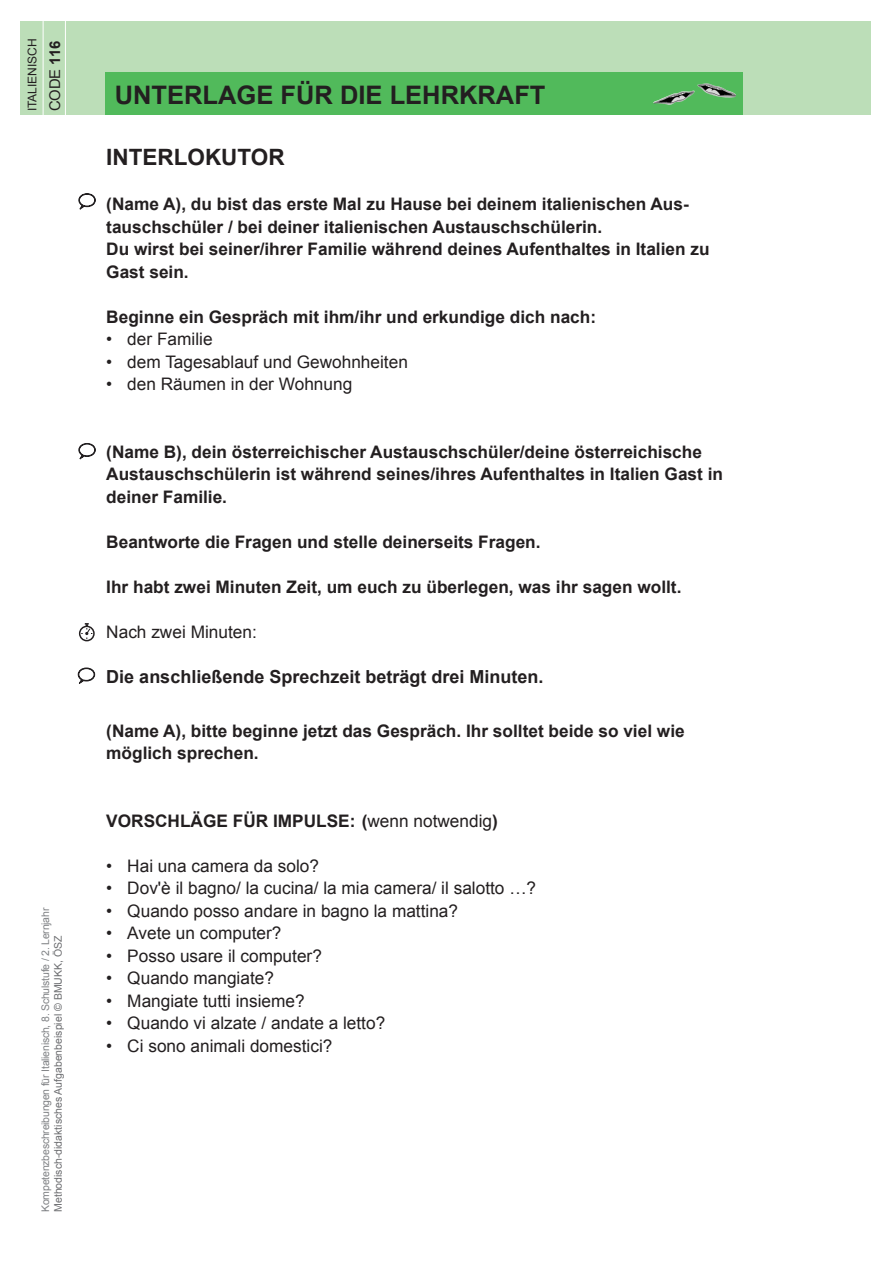
<style>
.page{position:relative;width:893px;height:1263px;background:#fff}
.page>*{position:absolute;margin:0;border:0;box-sizing:border-box;transform-origin:0 0}
.t1{font:700 25.5px "Arial";color:#231f20}
.t2{font:700 22.5px "Arial";color:#231f20}
.t3{font:700 18px "Arial";color:#231f20}
.t4{font:700 17.25px/22.5px "Arial";color:#231f20}
.t5{font:17.25px "Arial";color:#231f20}
.t6{font:14.85px "Arial";color:#231f20}
.t7{font:12px "Arial";color:#231f20}
.t8{font:10.5px "Arial";letter-spacing:-.02em;color:#808285}
.t9{font:10.5px "Arial";color:#6c6d70}
.s1{font-weight:700}
.s2{font-weight:400}
</style>
<div class="page">
<div style="left:20px;top:21px;width:850px;height:94px;background:#bcdeb8"></div>
<div style="left:105px;top:72px;width:638px;height:43px;background:#51ba5b"></div>
<img style="left:697px;top:83px;width:17px;height:12px">
<hr style="left:43px;top:20px;width:1px;height:127px;background:#fff">
<hr style="left:65px;top:20px;width:1px;height:127px;background:#fff">
<svg style="left:78px;top:443px;width:18px;height:17px"></svg>
<div style="left:79px;top:626px;width:16px;height:15px;border:2px solid #231f20;border-radius:50%"></div>
<svg style="left:81px;top:623px;width:11px;height:16px"></svg>
<svg style="left:77px;top:667px;width:18px;height:17px"></svg>
<svg style="left:78px;top:193px;width:18px;height:17px"></svg>
<p class="t7" style="left:25px;top:111px;width:75px;rotate:-90deg">ITALIENISCH</p>
<p class="t6" style="left:45px;top:111px;width:72px;rotate:-90deg">CODE <span class="s1">116</span></p>
<p class="t8" style="left:39px;top:1212px;width:306px;rotate:-90deg">Kompetenzbeschreibungen für Italienisch, 8. Schulstufe / 2. Lernjahr</p>
<p class="t9" style="left:51px;top:1212px;width:278px;rotate:-90deg">Methodisch-didaktisches Aufgabenbeispiel © BMUKK, ÖSZ</p>
<h1 class="t1" style="left:115px;top:78px;width:432px">UNTERLAGE FÜR DIE LEHRKRAFT</h1>
<h2 class="t2" style="left:106px;top:142px;width:180px">INTERLOKUTOR</h2>
<p class="t4" style="left:106px;top:193px;width:605px">(Name A), du bist das erste Mal zu Hause bei deinem italienischen Aus&shy;tauschschüler / bei deiner italienischen Austauschschülerin.<br>Du wirst bei seiner/ihrer Familie während deines Aufenthaltes in Italien zu Gast sein.</p>
<p class="t4" style="left:106px;top:306px;width:491px">Beginne ein Gespräch mit ihm/ihr und erkundige dich nach:</p>
<p class="t5" style="left:106px;top:328px;width:108px">• der Familie</p>
<p class="t5" style="left:106px;top:350px;width:303px">• dem Tagesablauf und Gewohnheiten</p>
<p class="t5" style="left:106px;top:373px;width:248px">• den Räumen in der Wohnung</p>
<p class="t4" style="left:106px;top:441px;width:618px">(Name B), dein österreichischer Austauschschüler/deine österreichische<br>Austauschschülerin ist während seines/ihres Aufenthaltes in Italien Gast in deiner Familie.</p>
<p class="t4" style="left:106px;top:531px;width:436px">Beantworte die Fragen und stelle deinerseits Fragen.</p>
<p class="t4" style="left:106px;top:576px;width:577px">Ihr habt zwei Minuten Zeit, um euch zu überlegen, was ihr sagen wollt.</p>
<p class="t5" style="left:106px;top:620px;width:152px">Nach zwei Minuten:</p>
<p class="t3" style="left:106px;top:665px;width:439px">Die anschließende Sprechzeit beträgt drei Minuten.</p>
<p class="t4" style="left:106px;top:720px;width:580px">(Name A), bitte beginne jetzt das Gespräch. Ihr solltet beide so viel wie möglich sprechen.</p>
<p class="t4" style="left:106px;top:810px;width:393px">VORSCHLÄGE FÜR IMPULSE: (<span class="s2">wenn notwendig</span>)</p>
<p class="t5" style="left:106px;top:854px;width:214px">• Hai una camera da solo?</p>
<p class="t5" style="left:106px;top:877px;width:431px">• Dov'è il bagno/ la cucina/ la mia camera/ il salotto …?</p>
<p class="t5" style="left:106px;top:899px;width:353px">• Quando posso andare in bagno la mattina?</p>
<p class="t5" style="left:106px;top:922px;width:177px">• Avete un computer?</p>
<p class="t5" style="left:106px;top:944px;width:217px">• Posso usare il computer?</p>
<p class="t5" style="left:106px;top:967px;width:169px">• Quando mangiate?</p>
<p class="t5" style="left:106px;top:989px;width:200px">• Mangiate tutti insieme?</p>
<p class="t5" style="left:106px;top:1012px;width:280px">• Quando vi alzate / andate a letto?</p>
<p class="t5" style="left:106px;top:1034px;width:228px">• Ci sono animali domestici?</p>
</div>
